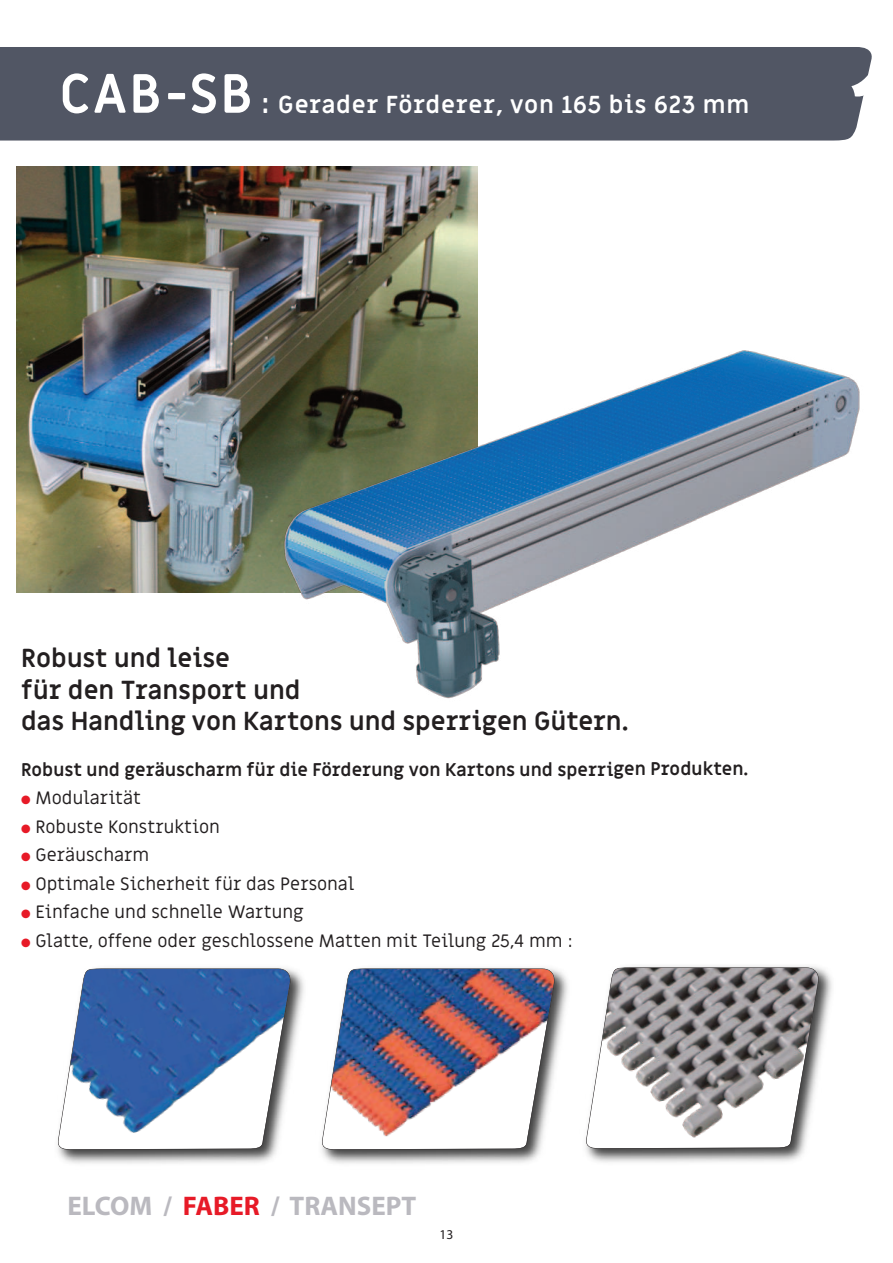
<style>
.page{position:relative;width:893px;height:1263px;background:#fff}
.page>*{position:absolute;margin:0;border:0;box-sizing:border-box;transform-origin:0 0}
.t1{font:700 27px "Myriad Pro";color:#bab9bf}
.t2{font:700 25.5px/31.5px "Miriam Libre";color:#231f20}
.t3{font:700 24px "Miriam Libre";letter-spacing:.025em;color:#fff}
.t4{font:18px "Miriam Libre";color:#231f20}
.t5{font:700 18px "Miriam Libre";color:#231f20}
.t6{font:13.5px "Myriad Pro";color:#231f20}
.s1{font-size:54px}
.s2{font-size:27px}
.s3{color:#e71a27}
</style>
<div class="page">
<img style="left:58px;top:970px;width:246px;height:194px">
<svg style="left:57px;top:968px;width:236px;height:182px"></svg>
<img style="left:322px;top:970px;width:246px;height:194px">
<img style="left:322px;top:968px;width:235px;height:182px">
<img style="left:586px;top:966px;width:246px;height:197px">
<svg style="left:586px;top:967px;width:235px;height:182px"></svg>
<div style="left:0;top:47px;width:872px;height:94px;background:#515664"></div>
<img style="left:17px;top:167px;width:460px;height:425px">
<svg style="left:851px;top:71px;width:19px;height:27px"></svg>
<img style="left:278px;top:331px;width:582px;height:368px">
<h3 class="t3" style="left:59px;top:94px;width:691px"><span class="s1">CAB-SB</span> <span class="s2">:</span> Gerader Förderer, von 165 bis 623 mm</h3>
<h2 class="t2" style="left:21px;top:644px;width:609px">Robust und leise<br>für den Transport und<br>das Handling von Kartons und sperrigen Gütern.</h2>
<p class="t5" style="left:21px;top:761px;width:729px">Robust und geräuscharm für die Förderung von Kartons und sperrigen Produkten.</p>
<p class="t4" style="left:21px;top:790px;width:122px"><span class="s3">●</span> Modularität</p>
<p class="t4" style="left:21px;top:819px;width:200px"><span class="s3">●</span> Robuste Konstruktion</p>
<p class="t4" style="left:21px;top:847px;width:129px"><span class="s3">●</span> Geräuscharm</p>
<p class="t4" style="left:21px;top:876px;width:335px"><span class="s3">●</span> Optimale Sicherheit für das Personal</p>
<p class="t4" style="left:21px;top:904px;width:284px"><span class="s3">●</span> Einfache und schnelle Wartung</p>
<p class="t4" style="left:21px;top:932px;width:553px"><span class="s3">●</span> Glatte, offene oder geschlossene Matten mit Teilung 25,4 mm :</p>
<h1 class="t1" style="left:68px;top:1196px;width:350px">ELCOM / <span class="s3">FABER</span> / TRANSEPT</h1>
<p class="t6" style="left:439px;top:1226px;width:15px">13</p>
</div>
